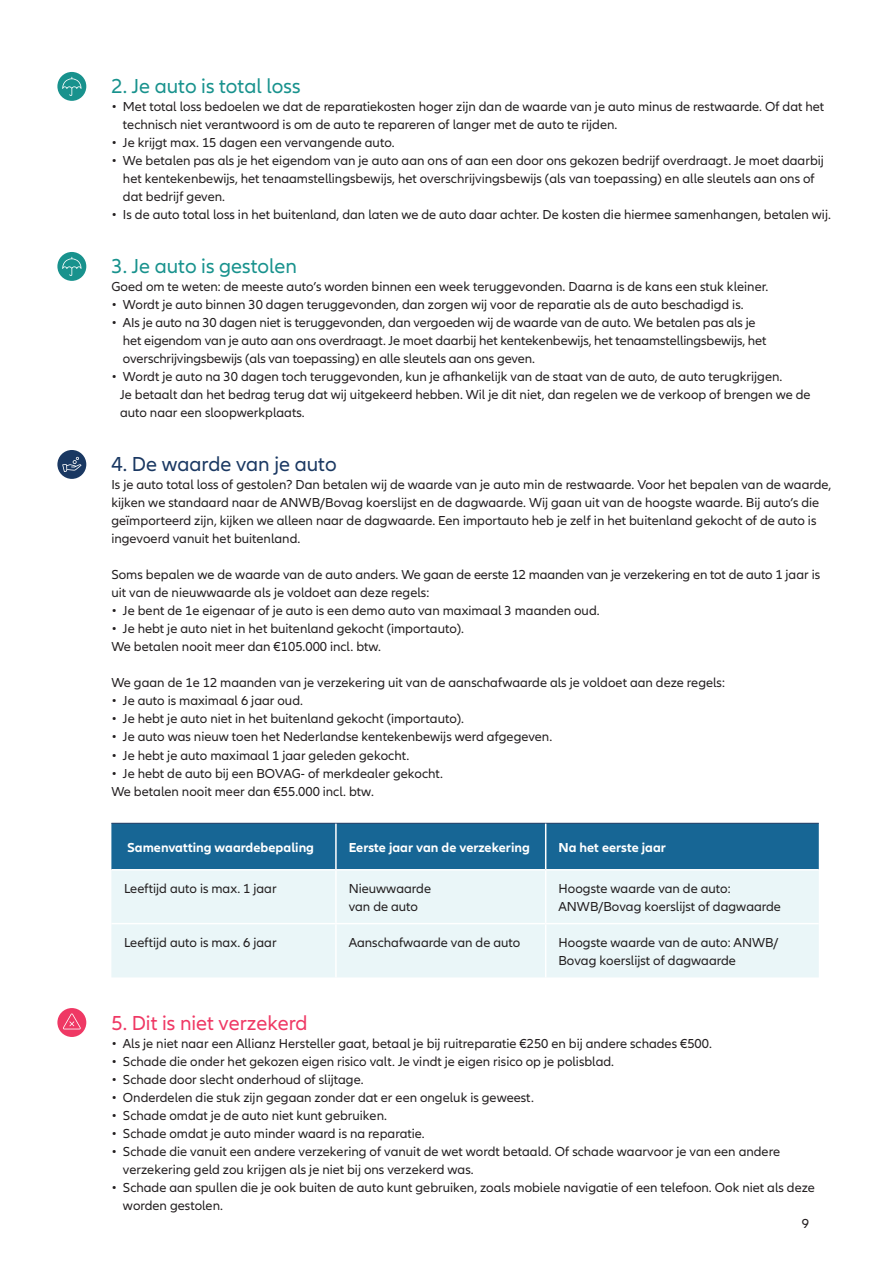
<style>
.page{position:relative;width:893px;height:1263px;background:#fff}
.page>*{position:absolute;margin:0;border:0;box-sizing:border-box;transform-origin:0 0}
.t1{font:21px "Allianz Neo";color:#18928d}
.t2{font:21px "Allianz Neo";color:#ef3864}
.t3{font:21px "Allianz Neo";color:#1a3862}
.t4{font:13.5px/18px "Allianz Neo";color:#231f20}
.t5{font:700 13.5px "Allianz Neo";color:#fff}
</style>
<div class="page">
<div style="left:57px;top:72px;width:29px;height:29px;background:#18928d;border-radius:50%"></div>
<svg style="left:62px;top:77px;width:20px;height:19px"></svg>
<div style="left:57px;top:252px;width:29px;height:29px;background:#18928d;border-radius:50%"></div>
<svg style="left:62px;top:257px;width:20px;height:19px"></svg>
<div style="left:57px;top:450px;width:29px;height:29px;background:#1a3862;border-radius:50%"></div>
<svg style="left:62px;top:457px;width:19px;height:15px"></svg>
<div style="left:111px;top:824px;width:708px;height:45px;background:#176695"></div>
<div style="left:111px;top:871px;width:708px;height:106px;background:#eaf6f8"></div>
<hr style="left:111px;top:823px;width:225px;height:1px;background:#1a3862">
<hr style="left:336px;top:823px;width:210px;height:1px;background:#1a3862">
<hr style="left:546px;top:823px;width:273px;height:1px;background:#1a3862">
<hr style="left:335px;top:824px;width:2px;height:45px;background:#fff">
<hr style="left:545px;top:824px;width:1px;height:45px;background:#fff">
<hr style="left:335px;top:870px;width:2px;height:53px;background:#fff">
<hr style="left:545px;top:870px;width:1px;height:53px;background:#fff">
<hr style="left:111px;top:923px;width:225px;height:1px;background:#fff">
<hr style="left:336px;top:923px;width:210px;height:1px;background:#fff">
<hr style="left:335px;top:924px;width:2px;height:53px;background:#fff">
<hr style="left:546px;top:923px;width:273px;height:1px;background:#fff">
<hr style="left:545px;top:924px;width:1px;height:53px;background:#fff">
<div style="left:57px;top:1008px;width:29px;height:29px;background:#ef3864;border-radius:50%"></div>
<svg style="left:63px;top:1013px;width:18px;height:16px"></svg>
<p class="t1" style="left:111px;top:74px;width:191px">2. Je auto is total loss</p>
<p class="t4" style="left:123px;top:98px;width:703px;text-indent:-12px">• Met total loss bedoelen we dat de reparatiekosten hoger zijn dan de waarde van je auto minus de restwaarde. Of dat het technisch niet verantwoord is om de auto te repareren of langer met de auto te rijden.</p>
<p class="t4" style="left:111px;top:134px;width:285px">• Je krijgt max. 15 dagen een vervangende auto.</p>
<p class="t4" style="left:123px;top:152px;width:702px;text-indent:-12px">• We betalen pas als je het eigendom van je auto aan ons of aan een door ons gekozen bedrijf overdraagt. Je moet daarbij het kentekenbewijs, het tenaamstellingsbewijs, het overschrijvingsbewijs (als van toepassing) en alle sleutels aan ons of dat bedrijf geven.</p>
<p class="t4" style="left:111px;top:206px;width:721px">• Is de auto total loss in het buitenland, dan laten we de auto daar achter. De kosten die hiermee samenhangen, betalen wij.</p>
<p class="t1" style="left:111px;top:254px;width:187px">3. Je auto is gestolen</p>
<p class="t4" style="left:111px;top:278px;width:658px">Goed om te weten: de meeste auto’s worden binnen een week teruggevonden. Daarna is de kans een stuk kleiner.</p>
<p class="t4" style="left:111px;top:296px;width:634px">• Wordt je auto binnen 30 dagen teruggevonden, dan zorgen wij voor de reparatie als de auto beschadigd is.</p>
<p class="t4" style="left:123px;top:314px;width:645px;text-indent:-12px">• AIs je auto na 30 dagen niet is teruggevonden, dan vergoeden wij de waarde van de auto. We betalen pas als je het eigendom van je auto aan ons overdraagt. Je moet daarbij het kentekenbewijs, het tenaamstellingsbewijs, het overschrijvingsbewijs (als van toepassing) en alle sleutels aan ons geven.</p>
<p class="t4" style="left:120px;top:368px;width:692px;text-indent:-9px">• Wordt je auto na 30 dagen toch teruggevonden, kun je afhankelijk van de staat van de auto, de auto terugkrijgen.<br>Je betaalt dan het bedrag terug dat wij uitgekeerd hebben. Wil je dit niet, dan regelen we de verkoop of brengen we de auto naar een sloopwerkplaats.</p>
<p class="t3" style="left:111px;top:452px;width:227px">4. De waarde van je auto</p>
<p class="t4" style="left:111px;top:476px;width:722px">Is je auto total loss of gestolen? Dan betalen wij de waarde van je auto min de restwaarde. Voor het bepalen van de waarde, kijken we standaard naar de ANWB/Bovag koerslijst en de dagwaarde. Wij gaan uit van de hoogste waarde. Bij auto’s die geïmporteerd zijn, kijken we alleen naar de dagwaarde. Een importauto heb je zelf in het buitenland gekocht of de auto is ingevoerd vanuit het buitenland.</p>
<p class="t4" style="left:111px;top:566px;width:710px">Soms bepalen we de waarde van de auto anders. We gaan de eerste 12 maanden van je verzekering en tot de auto 1 jaar is</p>
<p class="t4" style="left:111px;top:584px;width:319px">uit van de nieuwwaarde als je voldoet aan deze regels:</p>
<p class="t4" style="left:111px;top:602px;width:490px">• Je bent de 1e eigenaar of je auto is een demo auto van maximaal 3 maanden oud.</p>
<p class="t4" style="left:111px;top:620px;width:354px">• Je hebt je auto niet in het buitenland gekocht (importauto).</p>
<p class="t4" style="left:111px;top:638px;width:271px">We betalen nooit meer dan €105.000 incl. btw.</p>
<p class="t4" style="left:111px;top:674px;width:615px">We gaan de 1e 12 maanden van je verzekering uit van de aanschafwaarde als je voldoet aan deze regels:</p>
<p class="t4" style="left:111px;top:692px;width:193px">• Je auto is maximaal 6 jaar oud.</p>
<p class="t4" style="left:111px;top:710px;width:354px">• Je hebt je auto niet in het buitenland gekocht (importauto).</p>
<p class="t4" style="left:111px;top:728px;width:442px">• Je auto was nieuw toen het Nederlandse kentekenbewijs werd afgegeven.</p>
<p class="t4" style="left:111px;top:746px;width:299px">• Je hebt je auto maximaal 1 jaar geleden gekocht.</p>
<p class="t4" style="left:111px;top:764px;width:333px">• Je hebt de auto bij een BOVAG- of merkdealer gekocht.</p>
<p class="t4" style="left:111px;top:782px;width:264px">We betalen nooit meer dan €55.000 incl. btw.</p>
<p class="t5" style="left:127px;top:839px;width:188px">Samenvatting waardebepaling</p>
<p class="t5" style="left:349px;top:839px;width:183px">Eerste jaar van de verzekering</p>
<p class="t5" style="left:558px;top:839px;width:109px">Na het eerste jaar</p>
<p class="t4" style="left:124px;top:880px;width:154px">Leeftijd auto is max. 1 jaar</p>
<p class="t4" style="left:349px;top:880px;width:84px">Nieuwwaarde</p>
<p class="t4" style="left:349px;top:898px;width:71px">van de auto</p>
<p class="t4" style="left:558px;top:880px;width:174px">Hoogste waarde van de auto:</p>
<p class="t4" style="left:558px;top:898px;width:224px">ANWB/Bovag koerslijst of dagwaarde</p>
<p class="t4" style="left:124px;top:933px;width:154px">Leeftijd auto is max. 6 jaar</p>
<p class="t4" style="left:349px;top:933px;width:173px">Aanschafwaarde van de auto</p>
<p class="t4" style="left:558px;top:933px;width:222px">Hoogste waarde van de auto: ANWB/<br>Bovag koerslijst of dagwaarde</p>
<p class="t2" style="left:111px;top:1010px;width:198px">5. Dit is niet verzekerd</p>
<p class="t4" style="left:111px;top:1034px;width:602px">• Als je niet naar een Allianz Hersteller gaat, betaal je bij ruitreparatie €250 en bij andere schades €500.</p>
<p class="t4" style="left:111px;top:1052px;width:504px">• Schade die onder het gekozen eigen risico valt. Je vindt je eigen risico op je polisblad.</p>
<p class="t4" style="left:111px;top:1070px;width:254px">• Schade door slecht onderhoud of slijtage.</p>
<p class="t4" style="left:111px;top:1088px;width:424px">• Onderdelen die stuk zijn gegaan zonder dat er een ongeluk is geweest.</p>
<p class="t4" style="left:111px;top:1106px;width:277px">• Schade omdat je de auto niet kunt gebruiken.</p>
<p class="t4" style="left:111px;top:1124px;width:315px">• Schade omdat je auto minder waard is na reparatie.</p>
<p class="t4" style="left:123px;top:1142px;width:659px;text-indent:-12px">• Schade die vanuit een andere verzekering of vanuit de wet wordt betaald. Of schade waarvoor je van een andere verzekering geld zou krijgen als je niet bij ons verzekerd was.</p>
<p class="t4" style="left:123px;top:1178px;width:693px;text-indent:-12px">• Schade aan spullen die je ook buiten de auto kunt gebruiken, zoals mobiele navigatie of een telefoon. Ook niet als deze worden gestolen.</p>
<p class="t4" style="left:802px;top:1214px;width:9px">9</p>
</div>
